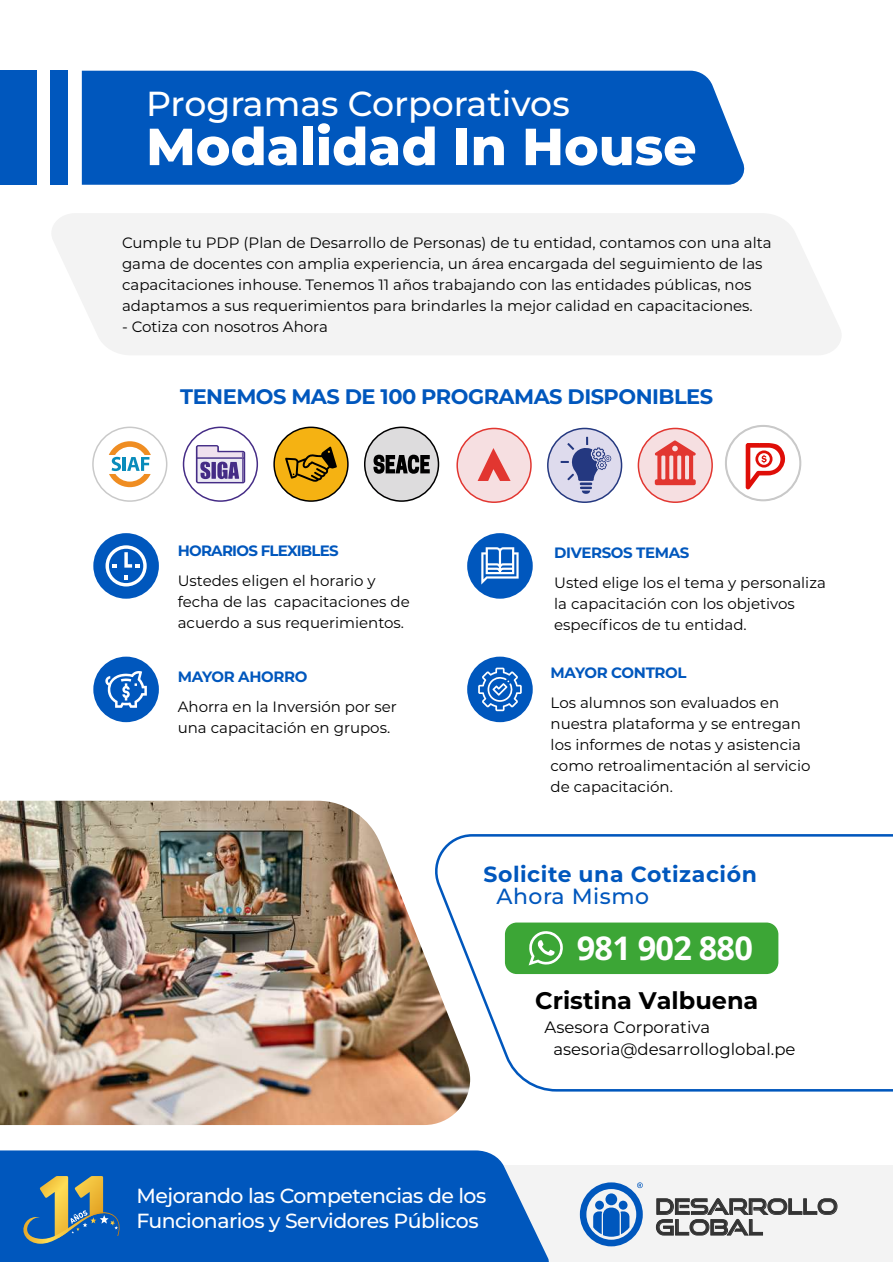
<style>
.page{position:relative;width:893px;height:1262px;background:#fff}
.page>*{position:absolute;margin:0;border:0;box-sizing:border-box;transform-origin:0 0}
.t1{font:800 52.05px "Montserrat";color:#fff}
.t2{font:500 34.65px "Montserrat";color:#fff}
.t3{font:700 32.55px "Open Sans";letter-spacing:-.025em;color:#fff}
.t4{font:700 24px "Montserrat";color:#000}
.t5{font:700 21.9px "Montserrat";letter-spacing:.025em;color:#0057bd}
.t6{font:500 21.9px "Montserrat";letter-spacing:.025em;color:#0057bd}
.t7{font:21.3px/20.7px "Good Times Rg";letter-spacing:-.01em;color:#333}
.t8{font:700 21px "Montserrat";letter-spacing:-.025em;color:#0057bd}
.t9{font:500 20.4px/24.9px "Montserrat";letter-spacing:-.025em;color:#fff}
.t10{font:16.5px/22.5px "Montserrat";color:#000}
.t11{font:15px/21px "Montserrat";color:#000}
.t12{font:700 15px "Montserrat";letter-spacing:-.025em;color:#0057bd}
.t13{font:700 15px "Montserrat";letter-spacing:-.05em;color:#0057bd}
</style>
<div class="page">
<div style="left:93px;top:656px;width:66px;height:66px;background:#0057bd;border-radius:50%"></div>
<div style="left:93px;top:533px;width:66px;height:65px;background:#0057bd;border-radius:50%"></div>
<div style="left:467px;top:656px;width:65px;height:66px;background:#0057bd;border-radius:50%"></div>
<div style="left:467px;top:533px;width:65px;height:65px;background:#0057bd;border-radius:50%"></div>
<div style="left:0;top:1165px;width:892px;height:97px;background:#f3f3f3"></div>
<div style="left:0;top:1150px;width:549px;height:112px;background:#0057bd"></div>
<div style="left:52px;top:213px;width:789px;height:142px;background:#f3f3f3"></div>
<svg style="left:481px;top:547px;width:37px;height:37px"></svg>
<svg style="left:105px;top:545px;width:42px;height:41px"></svg>
<svg style="left:478px;top:667px;width:43px;height:44px"></svg>
<div style="left:92px;top:426px;width:75px;height:76px;background:#fff;border:2px solid #c9c9c9;border-radius:50%"></div>
<svg style="left:109px;top:441px;width:42px;height:46px"></svg>
<div style="left:365px;top:427px;width:73px;height:74px;background:#dddcdd;border-radius:50%"></div>
<div style="left:364px;top:426px;width:75px;height:76px;border:2px solid #000;border-radius:50%"></div>
<svg style="left:373px;top:455px;width:57px;height:19px"></svg>
<svg style="left:183px;top:426px;width:75px;height:76px"></svg>
<svg style="left:196px;top:445px;width:49px;height:38px"></svg>
<div style="left:274px;top:427px;width:74px;height:74px;background:#f5b212;border-radius:50%"></div>
<div style="left:273px;top:426px;width:75px;height:76px;border:2px solid #000;border-radius:50%"></div>
<svg style="left:285px;top:446px;width:52px;height:36px"></svg>
<div style="left:456px;top:428px;width:75px;height:75px;background:#f6dfe1;border:2px solid #e23630;border-radius:50%"></div>
<svg style="left:477px;top:448px;width:33px;height:33px"></svg>
<div style="left:637px;top:428px;width:76px;height:75px;background:#f6dfe1;border:2px solid #e23630;border-radius:50%"></div>
<svg style="left:654px;top:440px;width:42px;height:45px"></svg>
<svg style="left:547px;top:428px;width:75px;height:75px;fill:#dedbed"></svg>
<svg style="left:560px;top:437px;width:51px;height:57px"></svg>
<svg style="left:724px;top:425px;width:77px;height:76px"></svg>
<div style="left:726px;top:426px;width:74px;height:74px;background:#fff;border-radius:50%"></div>
<div style="left:725px;top:425px;width:75px;height:76px;border:2px solid #c9c9c9;border-radius:50%"></div>
<svg style="left:745px;top:443px;width:40px;height:46px"></svg>
<div style="left:82px;top:71px;width:663px;height:114px;background:#0057bd"></div>
<div style="left:0;top:71px;width:37px;height:114px;background:#0057bd"></div>
<div style="left:51px;top:71px;width:17px;height:114px;background:#0057bd"></div>
<svg style="left:470px;top:834px;width:422px;height:258px"></svg>
<img style="left:0;top:800px;width:470px;height:325px">
<svg style="left:580px;top:1182px;width:62px;height:64px"></svg>
<svg style="left:656px;top:1198px;width:181px;height:37px"></svg>
<svg style="left:105px;top:671px;width:42px;height:37px"></svg>
<svg style="left:18px;top:1176px;width:102px;height:67px"></svg>
<h2 class="t2" style="left:146px;top:80px;width:425px">Programas Corporativos</h2>
<h1 class="t1" style="left:146px;top:108px;width:552px">Modalidad In House</h1>
<p class="t11" style="left:122px;top:231px;width:651px">Cumple tu PDP (Plan de Desarrollo de Personas) de tu entidad, contamos con una alta gama de docentes con amplia experiencia, un área encargada del seguimiento de las capacitaciones inhouse. Tenemos 11 años trabajando con las entidades públicas, nos adaptamos a sus requerimientos para brindarles la mejor calidad en capacitaciones.</p>
<p class="t11" style="left:122px;top:315px;width:207px">- Cotiza con nosotros Ahora</p>
<h3 class="t8" style="left:180px;top:381px;width:534px">TENEMOS MAS DE 100 PROGRAMAS DISPONIBLES</h3>
<p class="t13" style="left:178px;top:540px;width:163px">HORARIOS FLEXIBLES</p>
<p class="t11" style="left:178px;top:569px;width:233px">Ustedes eligen el horario y fecha de las capacitaciones de acuerdo a sus requerimientos.</p>
<p class="t12" style="left:178px;top:665px;width:131px">MAYOR AHORRO</p>
<p class="t11" style="left:178px;top:695px;width:221px">Ahorra en la Inversión por ser una capacitación en grupos.</p>
<p class="t12" style="left:554px;top:542px;width:137px">DIVERSOS TEMAS</p>
<p class="t11" style="left:554px;top:571px;width:273px">Usted elige los el tema y personaliza la capacitación con los objetivos específicos de tu entidad.</p>
<p class="t12" style="left:550px;top:662px;width:137px">MAYOR CONTROL</p>
<p class="t11" style="left:550px;top:692px;width:261px">Los alumnos son evaluados en nuestra plataforma y se entregan los informes de notas y asistencia como retroalimentación al servicio de capacitación.</p>
<h3 class="t5" style="left:483px;top:858px;width:275px">Solicite una Cotización</h3>
<h3 class="t6" style="left:496px;top:881px;width:154px">Ahora Mismo</h3>
<h3 class="t3" style="left:577px;top:925px;width:178px">981 902 880</h3>
<h3 class="t4" style="left:535px;top:983px;width:225px">Cristina Valbuena</h3>
<p class="t10" style="left:553px;top:1015px;width:243px;text-indent:-9px">Asesora Corporativa asesoria@desarrolloglobal.pe</p>
<h3 class="t9" style="left:136px;top:1182px;width:351px">Mejorando las Competencias de los<br>Funcionarios y Servidores Públicos</h3>
<h3 class="t7" style="left:655px;top:1195px;width:184px">DESARROLLO<br>GLOBAL</h3>
</div>
